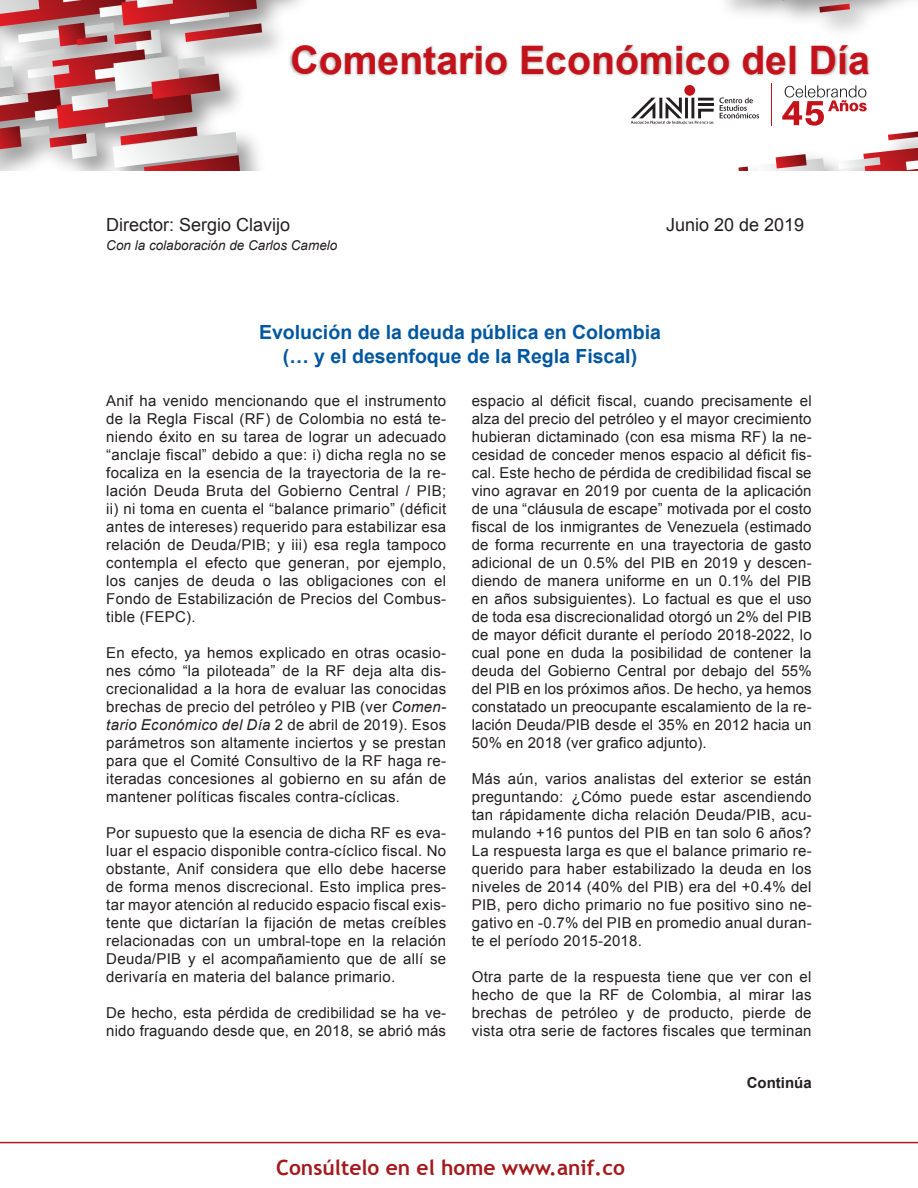
<style>
.page{position:relative;width:918px;height:1188px;background:#fff}
.page>*{position:absolute;margin:0;border:0;box-sizing:border-box;transform-origin:0 0}
.t1{font:700 39.15px "Arial";color:#c4121a}
.t2{font:700 21px "Trebuchet MS";color:#a5181b}
.TITULO{font:700 19.5px "Arial";color:#01579f}
.t3{font:18px "Arial";color:#231f20}
.TEXTO{font:15px/18px "Arial";letter-spacing:.02em;color:#231f20;text-align:justify}
.t4{font:700 15px "Arial";color:#231f20}
.t5{font:italic 13.5px "Arial";color:#231f20}
.s1{font-style:italic}
</style>
<div class="page">
<svg style="left:0;top:0;width:262px;height:171px"></svg>
<svg style="left:819px;top:4px;width:31px;height:9px"></svg>
<img style="left:744px;top:140px;width:174px;height:31px">
<svg style="left:839px;top:148px;width:79px;height:23px"></svg>
<svg style="left:888px;top:131px;width:30px;height:9px"></svg>
<svg style="left:738px;top:167px;width:10px;height:4px"></svg>
<svg style="left:758px;top:154px;width:66px;height:17px"></svg>
<svg style="left:782px;top:93px;width:85px;height:33px"></svg>
<hr style="left:771px;top:84px;width:1px;height:42px;background:#c4121a">
<svg style="left:684px;top:85px;width:11px;height:11px"></svg>
<svg style="left:631px;top:97px;width:128px;height:27px"></svg>
<hr style="left:685px;top:98px;width:3px;height:20px;background:#231f20">
<hr style="left:691px;top:98px;width:3px;height:20px;background:#231f20">
<img style="left:288px;top:44px;width:582px;height:49px">
<hr style="left:0;top:1142px;width:918px;height:1px;background:#a5181b">
<h1 class="t1" style="left:290px;top:35px;width:581px">Comentario Económico del Día</h1>
<p class="t3" style="left:106px;top:213px;width:186px">Director: Sergio Clavijo</p>
<p class="t5" style="left:106px;top:237px;width:233px">Con la colaboración de Carlos Camelo</p>
<p class="t3" style="left:666px;top:213px;width:140px">Junio 20 de 2019</p>
<p class="TITULO" style="left:259px;top:319px;width:404px">Evolución de la deuda pública en Colombia</p>
<p class="TITULO" style="left:283px;top:343px;width:356px">(… y el desenfoque de la Regla Fiscal)</p>
<p class="TEXTO" style="left:106px;top:392px;width:341px">Anif ha venido mencionando que el instrumento de la Regla Fiscal (RF) de Colombia no está te&shy;niendo éxito en su tarea de lograr un adecuado “anclaje fiscal” debido a que: i) dicha regla no se focaliza en la esencia de la trayectoria de la re&shy;lación Deuda Bruta del Gobierno Central / PIB; ii) ni toma en cuenta el “balance primario” (déficit antes de intereses) requerido para estabilizar esa relación de Deuda/PIB; y iii) esa regla tampoco contempla el efecto que generan, por ejemplo, los canjes de deuda o las obligaciones con el Fondo de Estabilización de Precios del Combus&shy;tible (FEPC).</p>
<p class="TEXTO" style="left:106px;top:644px;width:341px">En efecto, ya hemos explicado en otras ocasio&shy;nes cómo “la piloteada” de la RF deja alta dis&shy;crecionalidad a la hora de evaluar las conocidas brechas de precio del petróleo y PIB (ver <span class="s1">Comen&shy;tario Económico del Día</span> 2 de abril de 2019). Esos parámetros son altamente inciertos y se prestan para que el Comité Consultivo de la RF haga re&shy;iteradas concesiones al gobierno en su afán de mantener políticas fiscales contra-cíclicas.</p>
<p class="TEXTO" style="left:106px;top:824px;width:341px">Por supuesto que la esencia de dicha RF es eva&shy;luar el espacio disponible contra-cíclico fiscal. No obstante, Anif considera que ello debe hacerse de forma menos discrecional. Esto implica pres&shy;tar mayor atención al reducido espacio fiscal exis&shy;tente que dictarían la fijación de metas creíbles relacionadas con un umbral-tope en la relación Deuda/PIB y el acompañamiento que de allí se derivaría en materia del balance primario.</p>
<p class="TEXTO" style="left:106px;top:1004px;width:341px">De hecho, esta pérdida de credibilidad se ha ve&shy;nido fraguando desde que, en 2018, se abrió más</p>
<p class="TEXTO" style="left:472px;top:392px;width:341px">espacio al déficit fiscal, cuando precisamente el alza del precio del petróleo y el mayor crecimiento hubieran dictaminado (con esa misma RF) la ne&shy;cesidad de conceder menos espacio al déficit fis&shy;cal. Este hecho de pérdida de credibilidad fiscal se vino agravar en 2019 por cuenta de la aplicación de una “cláusula de escape” motivada por el costo fiscal de los inmigrantes de Venezuela (estimado de forma recurrente en una trayectoria de gasto adicional de un 0.5% del PIB en 2019 y descen&shy;diendo de manera uniforme en un 0.1% del PIB en años subsiguientes). Lo factual es que el uso de toda esa discrecionalidad otorgó un 2% del PIB de mayor déficit durante el período 2018-2022, lo cual pone en duda la posibilidad de contener la deuda del Gobierno Central por debajo del 55% del PIB en los próximos años. De hecho, ya hemos constatado un preocupante escalamiento de la re&shy;lación Deuda/PIB desde el 35% en 2012 hacia un 50% en 2018 (ver grafico adjunto).</p>
<p class="TEXTO" style="left:472px;top:770px;width:341px">Más aún, varios analistas del exterior se están preguntando: ¿Cómo puede estar ascendiendo tan rápidamente dicha relación Deuda/PIB, acu&shy;mulando +16 puntos del PIB en tan solo 6 años?<br>La respuesta larga es que el balance primario re&shy;querido para haber estabilizado la deuda en los niveles de 2014 (40% del PIB) era del +0.4% del PIB, pero dicho primario no fue positivo sino ne&shy;gativo en -0.7% del PIB en promedio anual duran&shy;te el período 2015-2018.</p>
<p class="TEXTO" style="left:472px;top:968px;width:341px">Otra parte de la respuesta tiene que ver con el hecho de que la RF de Colombia, al mirar las brechas de petróleo y de producto, pierde de vista otra serie de factores fiscales que terminan</p>
<h2 class="t2" style="left:276px;top:1154px;width:350px">Consúltelo en el home www.anif.co</h2>
<p class="t4" style="left:747px;top:1073px;width:66px">Continúa</p>
</div>
